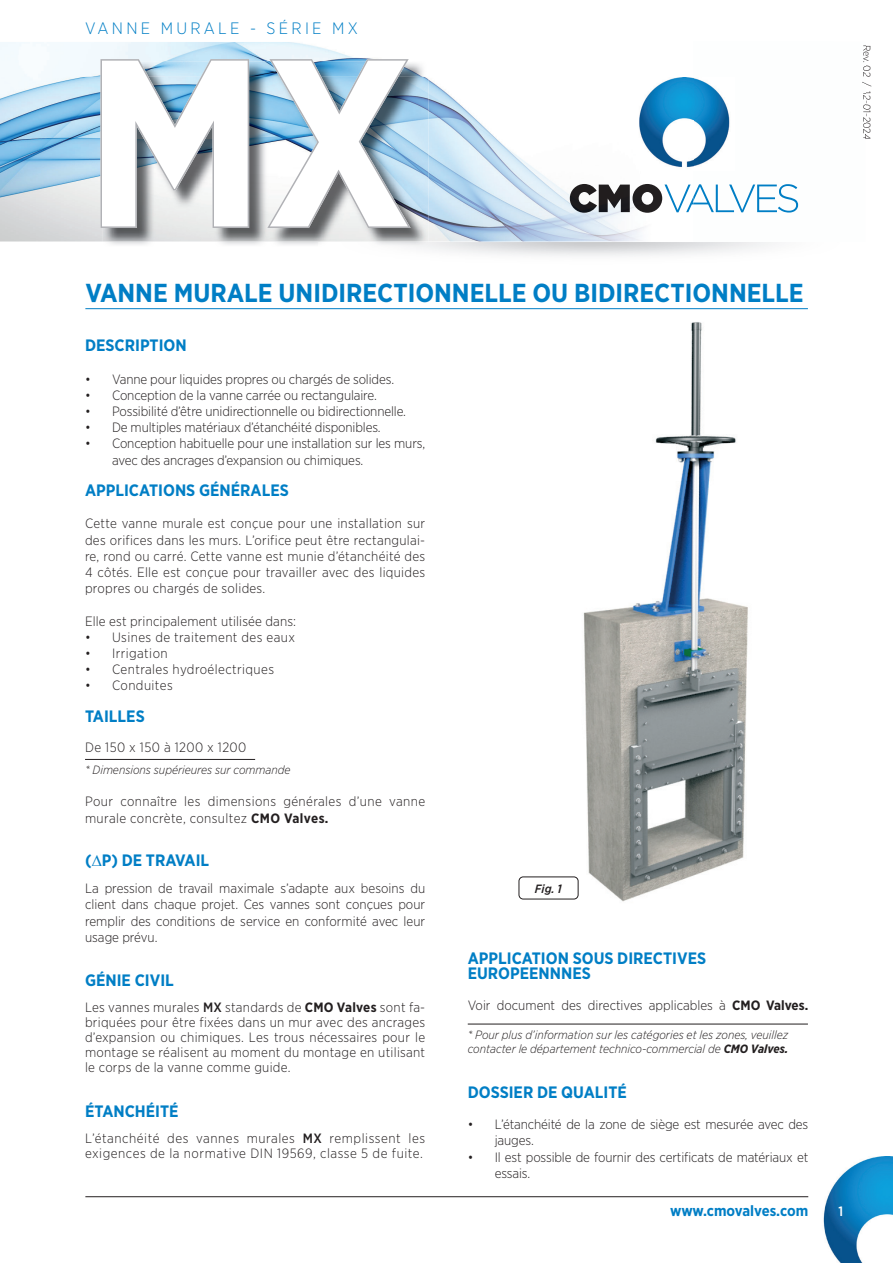
<style>
.page{position:relative;width:893px;height:1263px;background:#fff}
.page>*{position:absolute;margin:0;border:0;box-sizing:border-box;transform-origin:0 0}
.t1{font:700 236.85px "Gotham Narrow";color:#fff}
.t2{font:700 25.95px "Gotham Narrow";color:#007ec5}
.t3{font:700 16.5px/15px "Gotham Narrow";color:#007ec5}
.t4{font:300 16.5px "Gotham Narrow";letter-spacing:.2em;color:#007ec5}
.t5{font:700 15px "Gotham Narrow";letter-spacing:-.005em;color:#007ec5}
.t6{font:300 13.5px/16.2px "Gotham Narrow";color:#231f20}
.t7{font:300 13.5px/16.2px "Gotham Narrow";letter-spacing:.03em;color:#231f20}
.t8{font:300 13.5px/15px "Gotham Narrow";letter-spacing:.04em;color:#231f20}
.t9{font:500 13.5px "Gotham Narrow";color:#fff}
.t10{font:italic 300 12px/14.4px "Gotham Narrow";color:#231f20}
.t11{font:italic 500 12px "Gotham Narrow";color:#231f20}
.t12{font:300 10.5px "Gotham Narrow";letter-spacing:-.01em;color:#231f20}
.s1{font-weight:700}
.s2{font-weight:500}
</style>
<div class="page">
<img style="left:823px;top:1156px;width:70px;height:107px">
<hr style="left:85px;top:1196px;width:723px;height:1px;background:#231f20">
<hr style="left:468px;top:1024px;width:340px;height:1px;background:#231f20">
<hr style="left:85px;top:308px;width:723px;height:1px;background:#007ec5">
<hr style="left:85px;top:759px;width:170px;height:1px;background:#231f20">
<img style="left:561px;top:322px;width:187px;height:580px">
<div style="left:519px;top:877px;width:59px;height:22px;border:1px solid #231f20;border-radius:4px"></div>
<img style="left:862px;top:46px;width:3px;height:92px">
<img style="left:0;top:42px;width:691px;height:199px">
<img style="left:103px;top:77px;width:325px;height:168px">
<img style="left:411px;top:61px;width:17px;height:16px">
<img style="left:100px;top:59px;width:311px;height:169px">
<img style="left:633px;top:77px;width:97px;height:93px">
<img style="left:691px;top:197px;width:2px;height:9px">
<svg style="left:693px;top:184px;width:105px;height:29px"></svg>
<img style="left:664px;top:185px;width:27px;height:27px">
<img style="left:632px;top:184px;width:30px;height:29px">
<img style="left:570px;top:184px;width:27px;height:29px">
<img style="left:599px;top:185px;width:31px;height:27px">
<img style="left:319px;top:242px;width:109px;height:5px">
<p class="t4" style="left:85px;top:18px;width:274px">VANNE MURALE - SÉRIE MX</p>
<h1 class="t1" style="left:85px;top:-9px;width:330px">MX</h1>
<p class="t12" style="left:873px;top:45px;width:96px;rotate:90deg">Rev. 02 / 12-01-2024</p>
<h2 class="t2" style="left:85px;top:276px;width:720px">VANNE MURALE UNIDIRECTIONNELLE OU BIDIRECTIONNELLE</h2>
<p class="t3" style="left:85px;top:338px;width:103px">DESCRIPTION</p>
<p class="t6" style="left:85px;top:370px;width:311px">• Vanne pour liquides propres ou chargés de solides.</p>
<p class="t6" style="left:85px;top:387px;width:293px">• Conception de la vanne carrée ou rectangulaire.</p>
<p class="t6" style="left:85px;top:403px;width:322px">• Possibilité d’être unidirectionnelle ou bidirectionnelle.</p>
<p class="t6" style="left:85px;top:419px;width:297px">• De multiples matériaux d’étanchéité disponibles.</p>
<p class="t6" style="left:112px;top:435px;width:315px;text-indent:-27px">• Conception habituelle pour une installation sur les murs, avec des ancrages d’expansion ou chimiques.</p>
<p class="t3" style="left:85px;top:482px;width:205px">APPLICATIONS GÉNÉRALES</p>
<p class="t6" style="left:85px;top:515px;width:342px;text-align:justify">Cette vanne murale est conçue pour une installation sur des orifices dans les murs. L’orifice peut être rectangulai&shy;re, rond ou carré. Cette vanne est munie d’étanchéité des 4 côtés. Elle est conçue pour travailler avec des liquides propres ou chargés de solides.</p>
<p class="t6" style="left:85px;top:612px;width:213px">Elle est principalement utilisée dans:</p>
<p class="t7" style="left:85px;top:628px;width:212px">• Usines de traitement des eaux</p>
<p class="t7" style="left:85px;top:645px;width:84px">• Irrigation</p>
<p class="t7" style="left:85px;top:661px;width:191px">• Centrales hydroélectriques</p>
<p class="t7" style="left:85px;top:677px;width:89px">• Conduites</p>
<p class="t3" style="left:85px;top:708px;width:61px">TAILLES</p>
<p class="t7" style="left:85px;top:739px;width:163px">De 150 x 150 à 1200 x 1200</p>
<p class="t10" style="left:85px;top:762px;width:207px">* Dimensions supérieures sur commande</p>
<p class="t7" style="left:85px;top:793px;width:342px">Pour connaître les dimensions générales d’une vanne murale concrète, consultez <span class="s1">CMO Valves.</span></p>
<p class="t3" style="left:85px;top:853px;width:126px">(∆P) DE TRAVAIL</p>
<p class="t6" style="left:85px;top:880px;width:342px;text-align:justify">La pression de travail maximale s’adapte aux besoins du client dans chaque projet. Ces vannes sont conçues pour remplir des conditions de service en conformité avec leur usage prévu.</p>
<p class="t3" style="left:85px;top:972px;width:90px">GÉNIE CIVIL</p>
<p class="t6" style="left:85px;top:1000px;width:342px;line-height:15px;text-align:justify">Les vannes murales <span class="s2">MX</span> standards de <span class="s1">CMO Valves</span> sont fa&shy;briquées pour être fixées dans un mur avec des ancrages d’expansion ou chimiques. Les trous nécessaires pour le montage se réalisent au moment du montage en utilisant le corps de la vanne comme guide.</p>
<p class="t3" style="left:85px;top:1104px;width:95px">ÉTANCHÉITÉ</p>
<p class="t8" style="left:85px;top:1130px;width:342px">L’étanchéité des vannes murales <span class="s2">MX</span> remplissent les exigences de la normative DIN 19569, classe 5 de fuite.</p>
<p class="t11" style="left:535px;top:881px;width:28px">Fig. 1</p>
<p class="t3" style="left:468px;top:950px;width:240px">APPLICATION SOUS DIRECTIVES<br>EUROPEENNNES</p>
<p class="t6" style="left:468px;top:997px;width:342px">Voir document des directives applicables à <span class="s1">CMO Valves.</span></p>
<p class="t10" style="left:468px;top:1027px;width:322px">* Pour plus d’information sur les catégories et les zones, veuillez contacter le département technico-commercial de <span class="s1">CMO Valves.</span></p>
<p class="t3" style="left:468px;top:1084px;width:161px">DOSSIER DE QUALITÉ</p>
<p class="t6" style="left:495px;top:1116px;width:315px;text-indent:-27px">• L’étanchéité de la zone de siège est mesurée avec des jauges.</p>
<p class="t6" style="left:495px;top:1148px;width:315px;text-indent:-27px">• Il est possible de fournir des certificats de matériaux et essais.</p>
<p class="t5" style="left:670px;top:1201px;width:140px">www.cmovalves.com</p>
<p class="t9" style="left:838px;top:1202px;width:6px">1</p>
</div>
